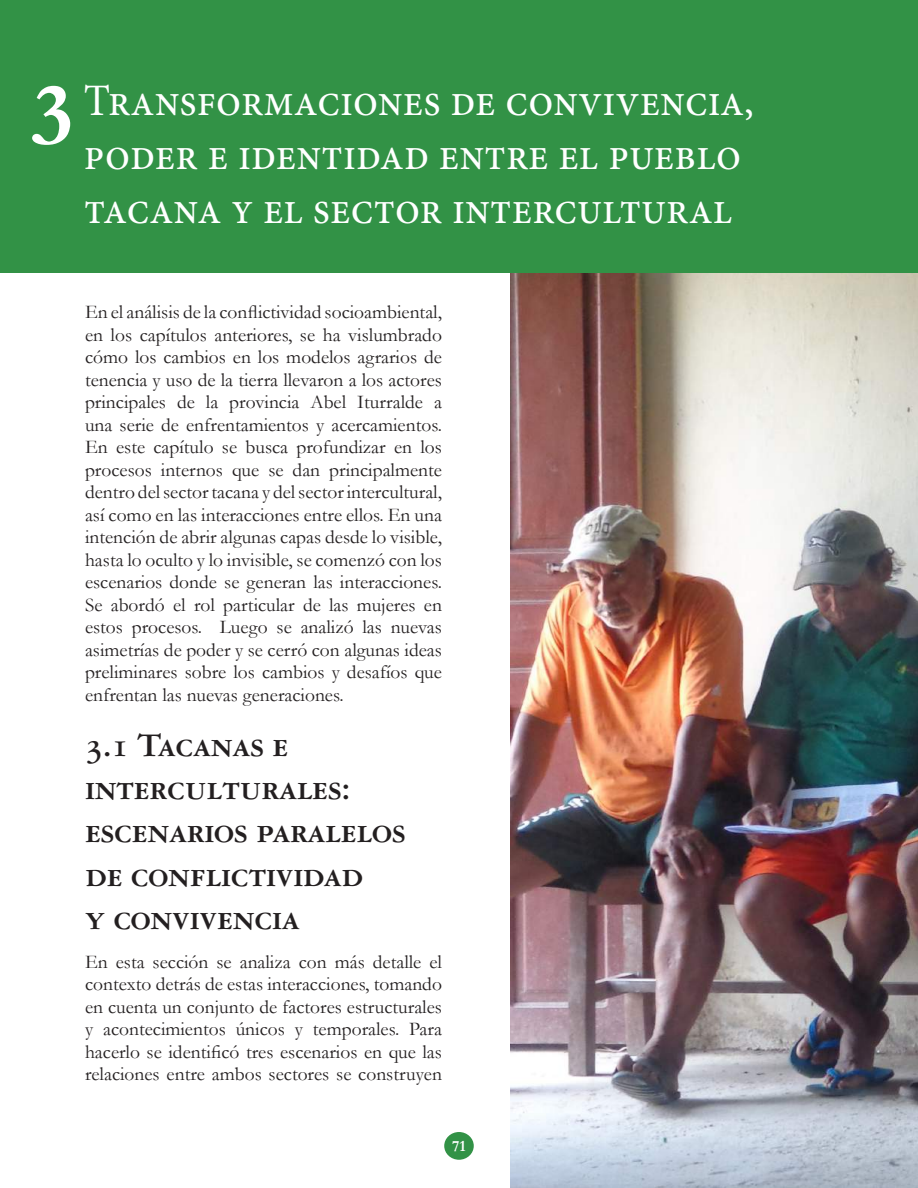
<style>
.page{position:relative;width:918px;height:1188px;background:#fff}
.page>*{position:absolute;margin:0;border:0;box-sizing:border-box;transform-origin:0 0}
.t1{font:700 90px "Garamond";color:#fff}
.t2{font:45px/54px "Minion Pro";color:#fff;scale:.95 1}
.t3{font:700 36px/43.2px "Garamond 3 LT Std";letter-spacing:-.01em;color:#231f20}
.t4{font:19.5px/22.5px "Garamond";color:#231f20;text-align:justify}
.t5{font:700 15.75px "Garamond";color:#fff}
</style>
<div class="page">
<div style="left:444px;top:1132px;width:30px;height:28px;background:#329246;border-radius:50%"></div>
<img style="left:510px;top:272px;width:408px;height:916px">
<div style="left:0;top:0;width:918px;height:272px;background:#329246"></div>
<h1 class="t1" style="left:31px;top:54px;width:44px">3</h1>
<h2 class="t2" style="left:84px;top:74px;width:707px">Transformaciones de convivencia, poder e identidad entre el pueblo tacana y el sector intercultural</h2>
<p class="t4" style="left:85px;top:301px;width:358px">En el análisis de la conflictividad socioambiental, en los capítulos anteriores, se ha vislumbrado cómo los cambios en los modelos agrarios de tenencia y uso de la tierra llevaron a los actores principales de la provincia Abel Iturralde a una serie de enfrentamientos y acercamientos.<br>En este capítulo se busca profundizar en los procesos internos que se dan principalmente dentro del sector tacana y del sector intercultural, así como en las interacciones entre ellos. En una intención de abrir algunas capas desde lo visible, hasta lo oculto y lo invisible, se comenzó con los escenarios donde se generan las interacciones.<br>Se abordó el rol particular de las mujeres en estos procesos. Luego se analizó las nuevas asimetrías de poder y se cerró con algunas ideas preliminares sobre los cambios y desafíos que enfrentan las nuevas generaciones.</p>
<h3 class="t3" style="left:85px;top:724px;width:322px">3.1 Tacanas e interculturales: escenarios paralelos de conflictividad<br>y convivencia</h3>
<p class="t4" style="left:85px;top:950px;width:358px">En esta sección se analiza con más detalle el contexto detrás de estas interacciones, tomando en cuenta un conjunto de factores estructurales y acontecimientos únicos y temporales. Para hacerlo se identificó tres escenarios en que las relaciones entre ambos sectores se construyen</p>
<p class="t5" style="left:452px;top:1135px;width:15px">71</p>
</div>
